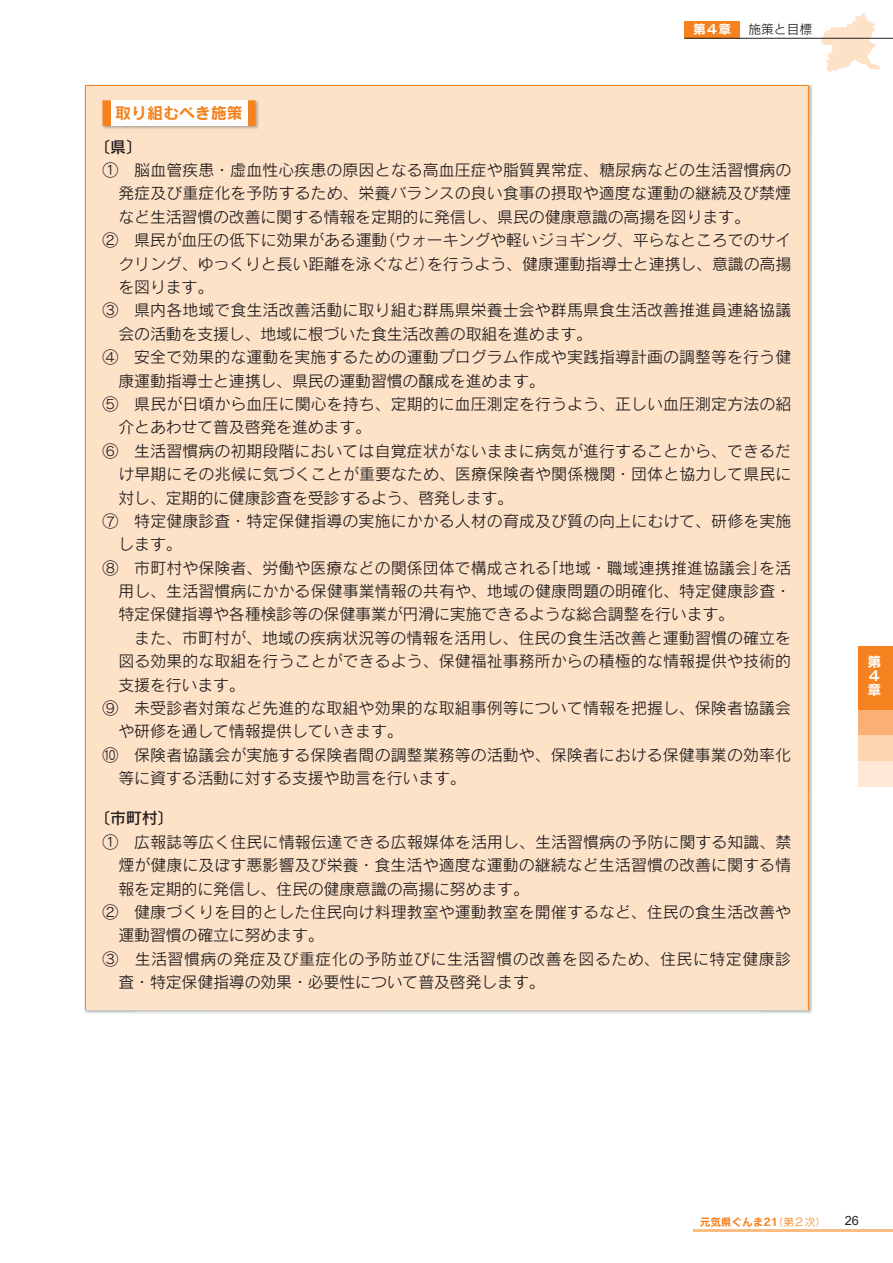
<style>
.page{position:relative;width:893px;height:1263px;background:#fff}
.page>*{position:absolute;margin:0;border:0;box-sizing:border-box;transform-origin:0 0}
.t1{font:15.9px "Rodin Pro M 90 msp RKSJ H";letter-spacing:.005em;color:#231f20}
.t2{font:15.9px "Rodin Pro M 90 msp RKSJ H";letter-spacing:.03em;color:#231f20}
.t3{font:15.9px "Rodin Pro B 90 msp RKSJ V";color:#f5821f}
.t4{font:15.9px "Rodin Pro DB 90 msp RKSJ H";color:#231f20}
.t5{font:13.8px/13.8px "Rodin Pro B 90 msp RKSJ V";color:#fff;text-align:justify}
.t6{font:12.75px "Rodin Pro M 90 msp RKSJ H";color:#231f20}
.t7{font:12.75px "Rodin Pro B 90 msp RKSJ V";color:#fff}
.t8{font:12.75px "Arial";color:#231f20}
.t9{font:10.65px "Rodin Pro B 90 msp RKSJ V";color:#f5821f}
.s1{font-family:"Rodin Pro M 90 msp RKSJ H"}
</style>
<div class="page">
<svg style="left:820px;top:13px;width:60px;height:59px"></svg>
<hr style="left:693px;top:1229px;width:200px;height:2px;background:#fcbc86">
<div style="left:685px;top:21px;width:55px;height:17px;background:#f5821f"></div>
<hr style="left:685px;top:38px;width:55px;height:1px;background:#231f20">
<hr style="left:740px;top:38px;width:153px;height:1px;background:#231f20">
<div style="left:859px;top:646px;width:34px;height:64px;background:#f5821f"></div>
<div style="left:859px;top:710px;width:34px;height:26px;background:#fab072"></div>
<div style="left:859px;top:736px;width:34px;height:25px;background:#fed5b2"></div>
<div style="left:859px;top:761px;width:34px;height:26px;background:#ffe8d5"></div>
<img style="left:84px;top:84px;width:729px;height:52px">
<img style="left:84px;top:136px;width:52px;height:878px">
<img style="left:761px;top:136px;width:52px;height:878px">
<div style="left:86px;top:86px;width:722px;height:924px;background:#fee2c8"></div>
<hr style="left:85px;top:85px;width:724px;height:1px;background:#f5821f">
<hr style="left:85px;top:86px;width:1px;height:707px;background:#f5821f">
<hr style="left:808px;top:86px;width:1px;height:707px;background:#f5821f">
<hr style="left:85px;top:793px;width:1px;height:217px;background:#f5821f">
<hr style="left:808px;top:793px;width:1px;height:217px;background:#f5821f">
<img style="left:102px;top:100px;width:157px;height:30px">
<svg style="left:102px;top:100px;width:154px;height:26px"></svg>
<div style="left:111px;top:100px;width:136px;height:26px;background:#fff"></div>
<p class="t7" style="left:693px;top:25px;width:40px">第４章</p>
<p class="t6" style="left:748px;top:25px;width:65px">施策と目標</p>
<p class="t3" style="left:115px;top:107px;width:129px">取り組むべき施策</p>
<p class="t4" style="left:94px;top:141px;width:49px">〔県〕</p>
<p class="t1" style="left:102px;top:164px;width:690px">① 　脳血管疾患・虚血性心疾患の原因となる高血圧症や脂質異常症、糖尿病などの生活習慣病の</p>
<p class="t1" style="left:118px;top:187px;width:674px">発症及び重症化を予防するため、栄養バランスの良い食事の摂取や適度な運動の継続及び禁煙</p>
<p class="t1" style="left:118px;top:211px;width:633px">など生活習慣の改善に関する情報を定期的に発信し、県民の健康意識の高揚を図ります。</p>
<p class="t1" style="left:102px;top:234px;width:690px">② 　県民が血圧の低下に効果がある運動（ウォーキングや軽いジョギング、平らなところでのサイ</p>
<p class="t1" style="left:118px;top:258px;width:674px">クリング、ゆっくりと長い距離を泳ぐなど）を行うよう、健康運動指導士と連携し、意識の高揚</p>
<p class="t1" style="left:118px;top:281px;width:96px">を図ります。</p>
<p class="t1" style="left:102px;top:304px;width:690px">③ 　県内各地域で食生活改善活動に取り組む群馬県栄養士会や群馬県食生活改善推進員連絡協議</p>
<p class="t1" style="left:118px;top:328px;width:475px">会の活動を支援し、地域に根づいた食生活改善の取組を進めます。</p>
<p class="t1" style="left:102px;top:351px;width:690px">④ 　安全で効果的な運動を実施するための運動プログラム作成や実践指導計画の調整等を行う健</p>
<p class="t1" style="left:118px;top:375px;width:428px">康運動指導士と連携し、県民の運動習慣の醸成を進めます。</p>
<p class="t1" style="left:102px;top:398px;width:690px">⑤ 　県民が日頃から血圧に関心を持ち、定期的に血圧測定を行うよう、正しい血圧測定方法の紹</p>
<p class="t1" style="left:118px;top:421px;width:254px">介とあわせて普及啓発を進めます。</p>
<p class="t1" style="left:102px;top:445px;width:690px">⑥ 　生活習慣病の初期段階においては自覚症状がないままに病気が進行することから、できるだ</p>
<p class="t1" style="left:118px;top:468px;width:675px">け早期にその兆候に気づくことが重要なため、医療保険者や関係機関・団体と協力して県民に</p>
<p class="t1" style="left:118px;top:491px;width:396px">対し、定期的に健康診査を受診するよう、啓発します。</p>
<p class="t1" style="left:102px;top:515px;width:690px">⑦ 　特定健康診査・特定保健指導の実施にかかる人材の育成及び質の向上にむけて、研修を実施</p>
<p class="t1" style="left:118px;top:538px;width:65px">します。</p>
<p class="t1" style="left:102px;top:562px;width:690px">⑧ 　市町村や保険者、労働や医療などの関係団体で構成される｢地域・職域連携推進協議会」を活</p>
<p class="t1" style="left:118px;top:585px;width:674px">用し、生活習慣病にかかる保健事業情報の共有や、地域の健康問題の明確化、特定健康診査・</p>
<p class="t1" style="left:118px;top:608px;width:617px">特定保健指導や各種検診等の保健事業が円滑に実施できるような総合調整を行います。</p>
<p class="t1" style="left:102px;top:632px;width:690px">　 　また、市町村が、地域の疾病状況等の情報を活用し、住民の食生活改善と運動習慣の確立を</p>
<p class="t1" style="left:118px;top:655px;width:674px">図る効果的な取組を行うことができるよう、保健福祉事務所からの積極的な情報提供や技術的</p>
<p class="t1" style="left:118px;top:679px;width:128px">支援を行います。</p>
<p class="t1" style="left:102px;top:702px;width:690px">⑨ 　未受診者対策など先進的な取組や効果的な取組事例等について情報を把握し、保険者協議会</p>
<p class="t1" style="left:118px;top:725px;width:286px">や研修を通して情報提供していきます。</p>
<p class="t1" style="left:102px;top:749px;width:690px">⑩ 　保険者協議会が実施する保険者間の調整業務等の活動や、保険者における保健事業の効率化</p>
<p class="t1" style="left:118px;top:772px;width:349px">等に資する活動に対する支援や助言を行います。</p>
<p class="t4" style="left:94px;top:812px;width:81px">〔市町村〕</p>
<p class="t1" style="left:102px;top:836px;width:690px">① 　広報誌等広く住民に情報伝達できる広報媒体を活用し、生活習慣病の予防に関する知識、禁</p>
<p class="t1" style="left:118px;top:859px;width:674px">煙が健康に及ぼす悪影響及び栄養・食生活や適度な運動の継続など生活習慣の改善に関する情</p>
<p class="t1" style="left:118px;top:882px;width:412px">報を定期的に発信し、住民の健康意識の高揚に努めます。</p>
<p class="t1" style="left:102px;top:906px;width:690px">② 　健康づくりを目的とした住民向け料理教室や運動教室を開催するなど、住民の食生活改善や</p>
<p class="t1" style="left:118px;top:929px;width:207px">運動習慣の確立に努めます。</p>
<p class="t2" style="left:102px;top:953px;width:690px">③ 　生活習慣病の発症及び重症化の予防並びに生活習慣の改善を図るため、住民に特定健康診</p>
<p class="t1" style="left:118px;top:976px;width:428px">査・特定保健指導の効果・必要性について普及啓発します。</p>
<p class="t5" style="left:867px;top:657px;width:15px">第４章</p>
<p class="t9" style="left:700px;top:1217px;width:128px">元気県ぐんま21<span class="s1">（第２次）</span></p>
<p class="t8" style="left:845px;top:1213px;width:16px">26</p>
</div>
